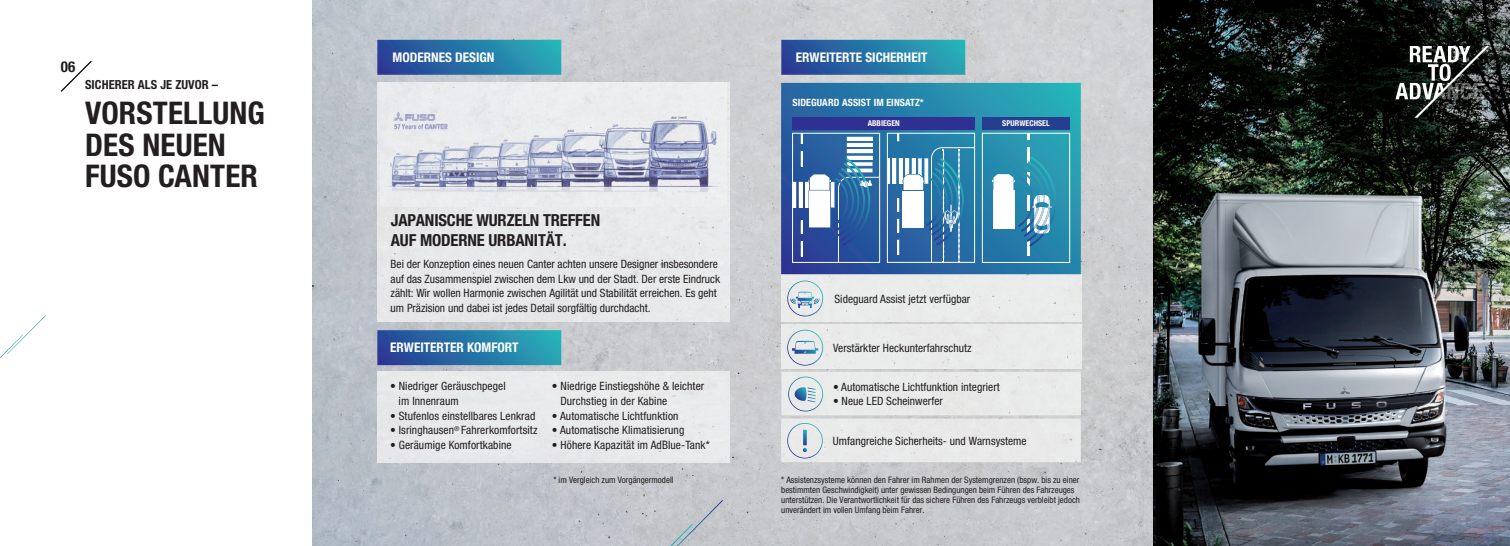
<style>
.page{position:relative;width:1510px;height:546px;background:#fff}
.page>*{position:absolute;margin:0;border:0;box-sizing:border-box;transform-origin:0 0}
.t1{font:700 condensed 31.25px/31.2px "Helvetica Neue LT Std";letter-spacing:.005em;color:#231f20}
.t2{font:700 condensed 16.62px/19.9px "Helvetica Neue LT Std";letter-spacing:-.01em;color:#231f20}
.t3{font:700 condensed 15px "Helvetica Neue LT Std";color:#231f20}
.t4{font:700 condensed 13.25px "Helvetica Neue LT Std";color:#fff}
.t5{font:700 condensed 12.5px "Helvetica Neue LT Std";letter-spacing:.005em;color:#231f20}
.t6{font:condensed 11.5px/14.6px "Helvetica Neue LT Std";letter-spacing:.005em;color:#231f20}
.t7{font:700 condensed 10px "Helvetica Neue LT Std";letter-spacing:.01em;color:#fff}
.t8{font:condensed 8.88px/10.2px "Helvetica Neue LT Std";color:#231f20}
.t9{font:700 condensed 8px "Helvetica Neue LT Std";color:#fff}
</style>
<div class="page">
<img style="left:312px;top:0;width:841px;height:546px">
<svg style="left:377px;top:40px;width:184px;height:35px;background:#2875a6"></svg>
<div style="left:377px;top:372px;width:352px;height:90px;background:#e8e9eb"></div>
<div style="left:377px;top:83px;width:352px;height:238px;background:#e7e8ea"></div>
<svg style="left:670px;top:500px;width:53px;height:46px;background:#bcc2c7"></svg>
<svg style="left:377px;top:330px;width:184px;height:35px;background:#2775a6"></svg>
<img style="left:380px;top:83px;width:346px;height:123px">
<div style="left:781px;top:418px;width:299px;height:44px;background:#e9e9e9"></div>
<div style="left:781px;top:274px;width:300px;height:47px;background:#e9ebeb"></div>
<div style="left:781px;top:372px;width:300px;height:43px;background:#e9eaea"></div>
<svg style="left:788px;top:376px;width:35px;height:35px"></svg>
<svg style="left:787px;top:280px;width:36px;height:36px"></svg>
<div style="left:781px;top:325px;width:300px;height:43px;background:#e9ebea"></div>
<svg style="left:787px;top:330px;width:36px;height:35px"></svg>
<svg style="left:787px;top:423px;width:35px;height:35px"></svg>
<svg style="left:781px;top:40px;width:184px;height:35px;background:#2875a6"></svg>
<svg style="left:781px;top:83px;width:299px;height:191px;background:#2e7fab"></svg>
<div style="left:793px;top:117px;width:181px;height:12px;background:#2e3092"></div>
<div style="left:982px;top:117px;width:87px;height:12px;background:#253f8e"></div>
<svg style="left:794px;top:135px;width:83px;height:125px"></svg>
<div style="left:792px;top:133px;width:87px;height:129px;border:1px solid #fff"></div>
<svg style="left:889px;top:135px;width:83px;height:125px"></svg>
<div style="left:887px;top:133px;width:87px;height:129px;border:1px solid #fff"></div>
<svg style="left:984px;top:135px;width:83px;height:125px;background:#4c9dba"></svg>
<div style="left:982px;top:133px;width:87px;height:129px;border:1px solid #fff"></div>
<img style="left:1153px;top:0;width:356px;height:546px">
<svg style="left:1395px;top:46px;width:94px;height:72px;background:#4a4e4c"></svg>
<svg style="left:60px;top:60px;width:32px;height:32px"></svg>
<svg style="left:0;top:315px;width:46px;height:43px"></svg>
<h3 class="t3" style="left:61px;top:57px;width:16px">06</h3>
<p class="t5" style="left:85px;top:77px;width:135px">SICHERER ALS JE ZUVOR –</p>
<h1 class="t1" style="left:85px;top:97px;width:181px">VORSTELLUNG<br>DES NEUEN<br>FUSO CANTER</h1>
<p class="t4" style="left:392px;top:49px;width:103px">MODERNES DESIGN</p>
<h2 class="t2" style="left:391px;top:210px;width:211px">JAPANISCHE WURZELN TREFFEN<br>AUF MODERNE URBANITÄT.</h2>
<p class="t6" style="left:391px;top:256px;width:331px">Bei der Konzeption eines neuen Canter achten unsere Designer insbesondere auf das Zusammenspiel zwischen dem Lkw und der Stadt. Der erste Eindruck zählt: Wir wollen Harmonie zwischen Agilität und Stabilität erreichen. Es geht um Präzision und dabei ist jedes Detail sorgfältig durchdacht.</p>
<p class="t4" style="left:390px;top:339px;width:130px">ERWEITERTER KOMFORT</p>
<p class="t6" style="left:399px;top:379px;width:109px;text-indent:-9px">• Niedriger Geräuschpegel im Innenraum</p>
<p class="t6" style="left:390px;top:408px;width:147px">• Stufenlos einstellbares Lenkrad</p>
<p class="t6" style="left:390px;top:423px;width:149px">• Isringhausen<sup>®</sup> Fahrerkomfortsitz</p>
<p class="t6" style="left:390px;top:437px;width:123px">• Geräumige Komfortkabine</p>
<p class="t6" style="left:560px;top:379px;width:145px;text-indent:-9px">• Niedrige Einstiegshöhe &amp; leichter<br>Durchstieg in der Kabine</p>
<p class="t6" style="left:552px;top:408px;width:128px">• Automatische Lichtfunktion</p>
<p class="t6" style="left:552px;top:423px;width:134px">• Automatische Klimatisierung</p>
<p class="t6" style="left:552px;top:437px;width:159px">• Höhere Kapazität im AdBlue-Tank*</p>
<p class="t8" style="left:553px;top:474px;width:122px">* im Vergleich zum Vorgängermodell</p>
<p class="t4" style="left:795px;top:49px;width:133px">ERWEITERTE SICHERHEIT</p>
<p class="t7" style="left:792px;top:96px;width:133px">SIDEGUARD ASSIST IM EINSATZ*</p>
<p class="t9" style="left:867px;top:118px;width:34px">ABBIEGEN</p>
<p class="t9" style="left:1002px;top:118px;width:49px">SPURWECHSEL</p>
<p class="t6" style="left:834px;top:291px;width:137px">Sideguard Assist jetzt verfügbar</p>
<p class="t6" style="left:833px;top:340px;width:140px">Verstärkter Heckunterfahrschutz</p>
<p class="t6" style="left:833px;top:380px;width:168px">• Automatische Lichtfunktion integriert</p>
<p class="t6" style="left:833px;top:393px;width:111px">• Neue LED Scheinwerfer</p>
<p class="t6" style="left:833px;top:433px;width:195px">Umfangreiche Sicherheits- und Warnsysteme</p>
<p class="t8" style="left:781px;top:474px;width:300px">* Assistenzsysteme können den Fahrer im Rahmen der Systemgrenzen (bspw. bis zu einer bestimmten Geschwindigkeit) unter gewissen Bedingungen beim Führen des Fahrzeuges unterstützen. Die Verantwortlichkeit für das sichere Führen des Fahrzeugs verbleibt jedoch unverändert im vollen Umfang beim Fahrer.</p>
</div>
